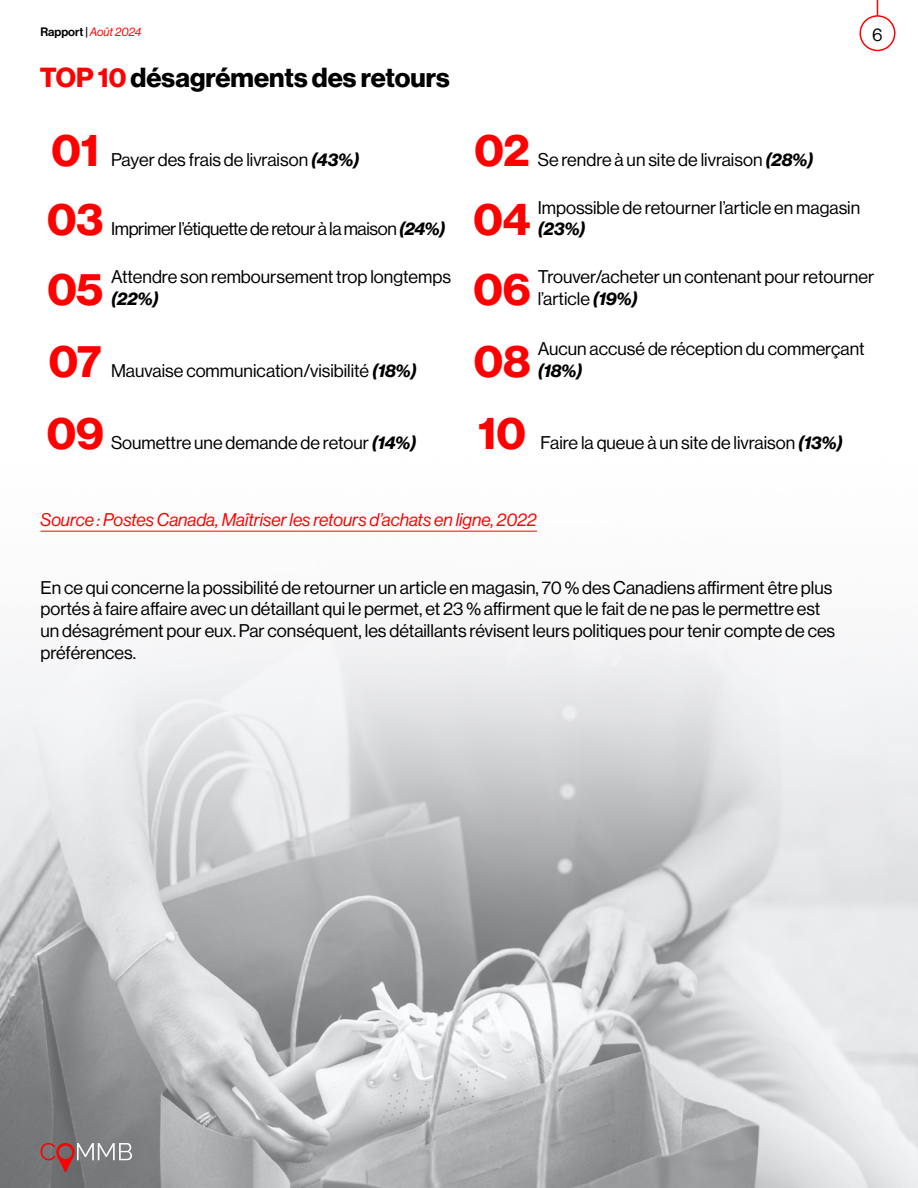
<style>
.page{position:relative;width:918px;height:1188px;background:#fff}
.page>*{position:absolute;margin:0;border:0;box-sizing:border-box;transform-origin:0 0}
.t1{font:700 45px "Neue Haas Display";letter-spacing:-.005em;color:#f00}
.t2{font:700 27px "Neue Haas Display";color:#000}
.t3{font:18px/21.6px "Neue Haas Display";color:#000}
.t4{font:italic 18px "Neue Haas Display";color:#f00}
.t5{font:18px "Neue Haas Display";letter-spacing:-.02em;color:#000}
.t6{font:12px "Neue Haas Display Mediu";color:#000}
.s1{font-family:"Neue Haas Display";font-style:italic;color:#f00}
.s2{color:#f00}
.s3{font-weight:700;font-style:italic}
</style>
<div class="page">
<svg style="left:877px;top:0;width:1px;height:15px"></svg>
<div style="left:860px;top:15px;width:36px;height:36px;border:2px solid #f00;border-radius:50%"></div>
<img style="left:0;top:530px;width:918px;height:658px">
<svg style="left:40px;top:1143px;width:92px;height:30px;background:#90797a"></svg>
<hr style="left:40px;top:531px;width:497px;height:1px;background:#f00">
<p class="t6" style="left:40px;top:24px;width:103px">Rapport | <span class="s1">Août 2024</span></p>
<p class="t3" style="left:872px;top:24px;width:12px">6</p>
<h2 class="t2" style="left:40px;top:62px;width:412px"><span class="s2">TOP 10</span> désagréments des retours</h2>
<h2 class="t1" style="left:52px;top:124px;width:49px">01</h2>
<p class="t3" style="left:111px;top:149px;width:250px">Payer des frais de livraison <span class="s3">(43%)</span></p>
<h2 class="t1" style="left:475px;top:124px;width:57px">02</h2>
<p class="t3" style="left:538px;top:149px;width:277px">Se rendre à un site de livraison <span class="s3">(28%)</span></p>
<h2 class="t1" style="left:47px;top:193px;width:58px">03</h2>
<p class="t5" style="left:111px;top:219px;width:336px">Imprimer l’étiquette de retour à la maison <span class="s3">(24%)</span></p>
<h2 class="t1" style="left:473px;top:193px;width:59px">04</h2>
<p class="t3" style="left:538px;top:197px;width:324px">Impossible de retourner l’article en magasin <span class="s3">(23%)</span></p>
<h2 class="t1" style="left:47px;top:263px;width:58px">05</h2>
<p class="t3" style="left:111px;top:266px;width:341px">Attendre son remboursement trop longtemps <span class="s3">(22%)</span></p>
<h2 class="t1" style="left:474px;top:263px;width:59px">06</h2>
<p class="t3" style="left:538px;top:266px;width:338px">Trouver/acheter un contenant pour retourner l’article <span class="s3">(19%)</span></p>
<h2 class="t1" style="left:49px;top:335px;width:54px">07</h2>
<p class="t3" style="left:111px;top:360px;width:307px">Mauvaise communication/visibilité <span class="s3">(18%)</span></p>
<h2 class="t1" style="left:474px;top:335px;width:58px">08</h2>
<p class="t3" style="left:538px;top:338px;width:328px">Aucun accusé de réception du commerçant <span class="s3">(18%)</span></p>
<h2 class="t1" style="left:47px;top:407px;width:58px">09</h2>
<p class="t3" style="left:111px;top:432px;width:307px">Soumettre une demande de retour <span class="s3">(14%)</span></p>
<h2 class="t1" style="left:478px;top:407px;width:49px">10</h2>
<p class="t3" style="left:541px;top:432px;width:304px">Faire la queue à un site de livraison <span class="s3">(13%)</span></p>
<p class="t4" style="left:40px;top:510px;width:498px">Source : Postes Canada, Maîtriser les retours d’achats en ligne, 2022</p>
<p class="t3" style="left:40px;top:577px;width:796px">En ce qui concerne la possibilité de retourner un article en magasin, 70 % des Canadiens affirment être plus portés à faire affaire avec un détaillant qui le permet, et 23 % affirment que le fait de ne pas le permettre est un désagrément pour eux. Par conséquent, les détaillants révisent leurs politiques pour tenir compte de ces préférences.</p>
</div>
